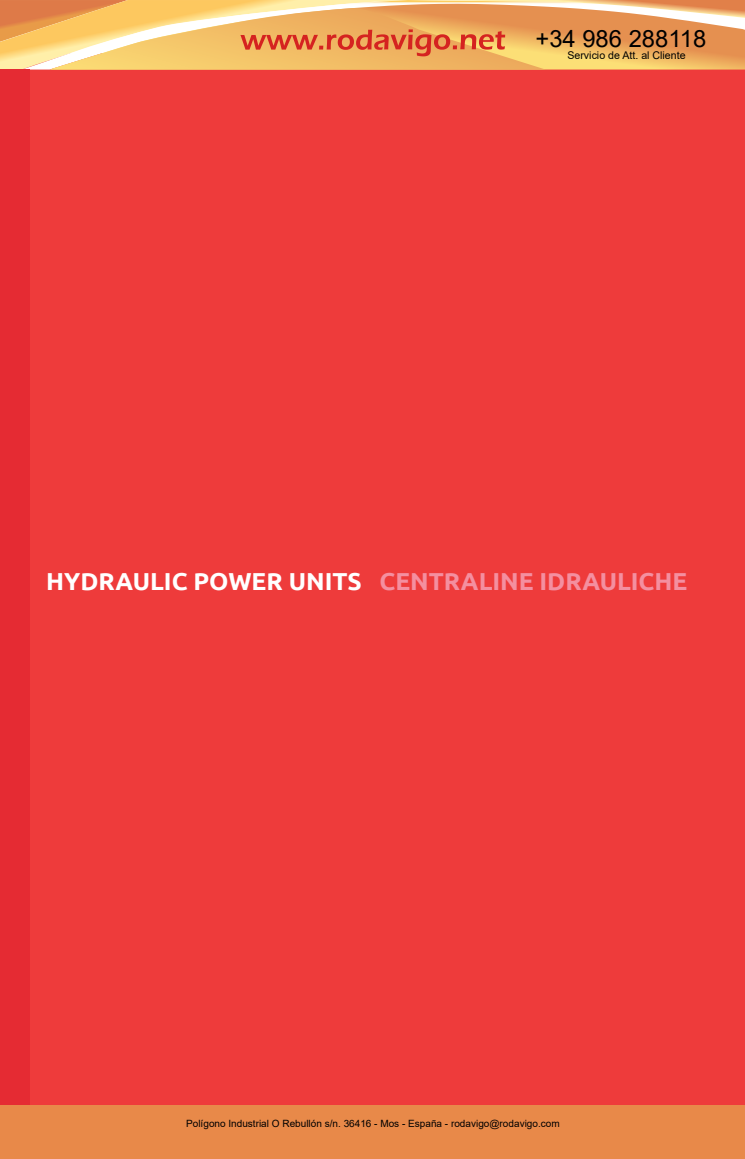
<style>
.page{position:relative;width:745px;height:1159px;background:#fff}
.page>*{position:absolute;margin:0;border:0;box-sizing:border-box;transform-origin:0 0}
.t1{font:700 24.5px "Ubuntu";color:#f48fa0}
.t2{font:23.75px "Arial";color:#000}
.t3{font:10.62px "Arial";color:#000}
.t4{font:10px "Arial";color:#000}
.s1{color:#fff}
</style>
<div class="page">
<div style="left:0;top:54px;width:744px;height:1051px;background:#ee3b3b"></div>
<div style="left:0;top:1105px;width:744px;height:54px;background:#e88949"></div>
<svg style="left:0;top:0;width:744px;height:70px;background:#f0b56e"></svg>
<h2 class="t2" style="left:535px;top:22px;width:172px">+34 986 288118</h2>
<p class="t3" style="left:567px;top:48px;width:120px">Servicio de Att. al Cliente</p>
<h1 class="t1" style="left:46px;top:566px;width:642px"><span class="s1">HYDRAULIC POWER UNITS</span> CENTRALINE IDRAULICHE</h1>
<p class="t4" style="left:186px;top:1117px;width:375px">Polígono Industrial O Rebullón s/n. 36416 - Mos - España - rodavigo@rodavigo.com</p>
</div>
